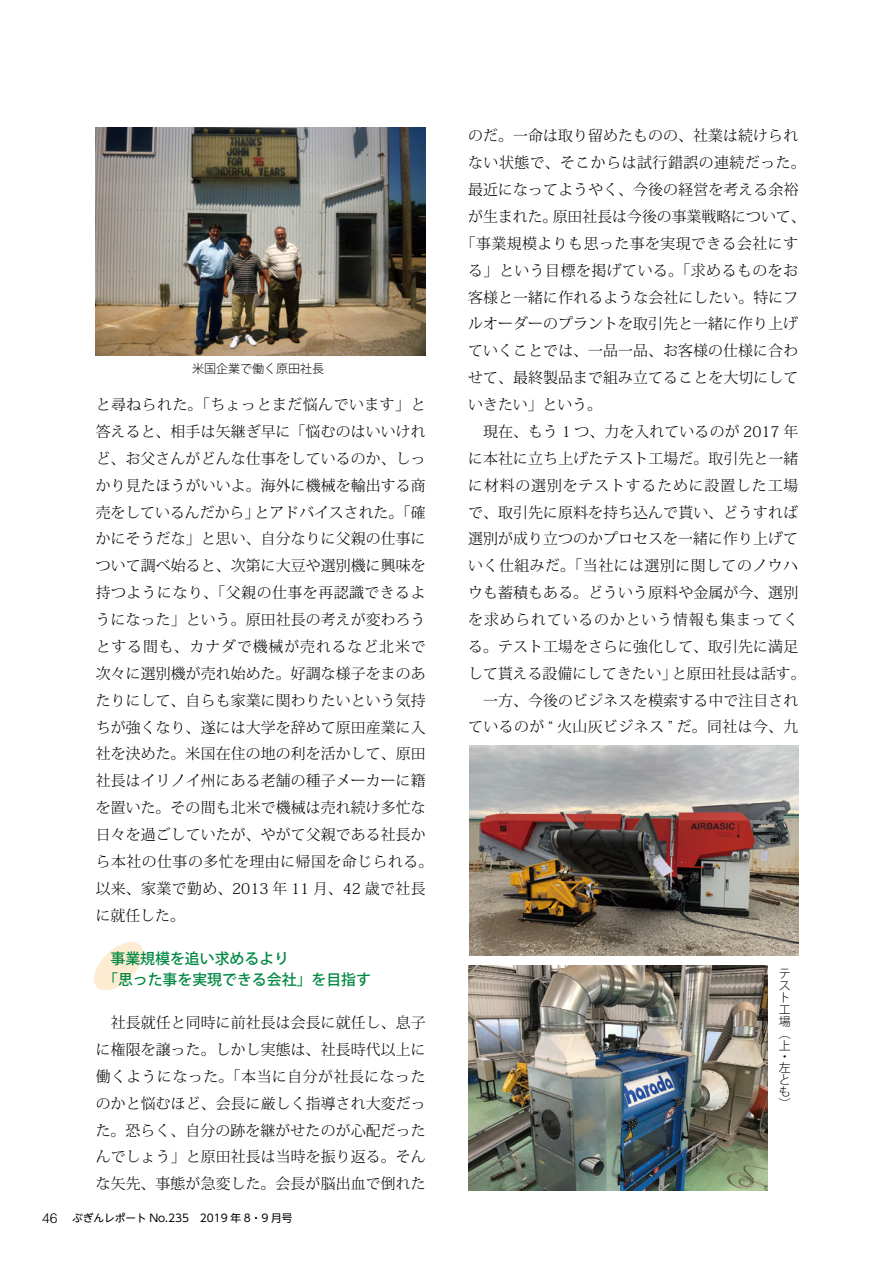
<style>
.page{position:relative;width:893px;height:1263px;background:#fff}
.page>*{position:absolute;margin:0;border:0;box-sizing:border-box;transform-origin:0 0}
.t1{font:300 14.85px/26.8px "Koz Min Pr 6 N";letter-spacing:.01em;color:#000}
.t2{font:300 14.85px "Koz Min Pr 6 N";letter-spacing:.035em;color:#000}
.t3{font:300 14.85px "Koz Min Pr 6 N";letter-spacing:.03em;color:#000}
.t4{font:300 14.85px "Koz Min Pr 6 N";letter-spacing:.06em;color:#000}
.t5{font:500 14.85px/21.3px "Koz Go Pr 6 N";color:#008842}
.t6{font:300 12px/11.9px "Koz Go Pr 6 N";color:#000}
.t7{font:10.65px "UD Shin Go NT Pro";color:#000}
.s1{font-family:"Helvetica LT Std";font-weight:300;font-size:13.8px}
</style>
<div class="page">
<svg style="left:94px;top:942px;width:50px;height:49px"></svg>
<img style="left:96px;top:128px;width:330px;height:228px">
<img style="left:469px;top:745px;width:330px;height:210px">
<img style="left:468px;top:966px;width:300px;height:224px">
<p class="t6" style="left:192px;top:363px;width:133px">米国企業で働く原田社長</p>
<p class="t1" style="left:96px;top:392px;width:339px">と尋ねられた。「ちょっとまだ悩んでいます」と答えると、相手は矢継ぎ早に「悩むのはいいけれど、お父さんがどんな仕事をしているのか、しっかり見たほうがいいよ。海外に機械を輸出する商売をしているんだから」とアドバイスされた。「確かにそうだな」と思い、自分なりに父親の仕事について調べ始ると、次第に大豆や選別機に興味を持つようになり、「父親の仕事を再認識できるようになった」という。原田社長の考えが変わろうとする間も、カナダで機械が売れるなど北米で次々に選別機が売れ始めた。好調な様子をまのあたりにして、自らも家業に関わりたいという気持ちが強くなり、遂には大学を辞めて原田産業に入社を決めた。米国在住の地の利を活かして、原田社長はイリノイ州にある老舗の種子メーカーに籍を置いた。その間も北米で機械は売れ続け多忙な日々を過ごしていたが、やがて父親である社長から本社の仕事の多忙を理由に帰国を命じられる。以来、家業で勤め、2013 年 11 月、42 歳で社長に就任した。</p>
<p class="t5" style="left:96px;top:948px;width:277px;text-indent:15px">事業規模を追い求めるより<br>　「思った事を実現できる会社」を目指す</p>
<p class="t1" style="left:96px;top:1009px;width:332px;text-align:justify">　社長就任と同時に前社長は会長に就任し、息子に権限を譲った。しかし実態は、社長時代以上に働くようになった。「本当に自分が社長になったのかと悩むほど、会長に厳しく指導され大変だった。恐らく、自分の跡を継がせたのが心配だったんでしょう」と原田社長は当時を振り返る。そんな矢先、事態が急変した。会長が脳出血で倒れた</p>
<p class="t7" style="left:42px;top:1210px;width:252px"><span class="s1">46</span> ぶぎんレポート No.235　2019 年 8・9 月号</p>
<p class="t1" style="left:468px;top:123px;width:331px">のだ。一命は取り留めたものの、社業は続けられ</p>
<p class="t2" style="left:468px;top:154px;width:339px">ない状態で、そこからは試行錯誤の連続だった。</p>
<p class="t1" style="left:468px;top:177px;width:332px">最近になってようやく、今後の経営を考える余裕</p>
<p class="t1" style="left:468px;top:203px;width:339px">が生まれた。原田社長は今後の事業戦略について、</p>
<p class="t3" style="left:461px;top:235px;width:339px">「事業規模よりも思った事を実現できる会社にす</p>
<p class="t2" style="left:468px;top:262px;width:331px">る」という目標を掲げている。「求めるものをお</p>
<p class="t1" style="left:468px;top:284px;width:332px">客様と一緒に作れるような会社にしたい。特にフ</p>
<p class="t1" style="left:468px;top:311px;width:331px">ルオーダーのプラントを取引先と一緒に作り上げ</p>
<p class="t1" style="left:468px;top:338px;width:331px">ていくことでは、一品一品、お客様の仕様に合わ</p>
<p class="t1" style="left:468px;top:365px;width:332px">せて、最終製品まで組み立てることを大切にして</p>
<p class="t1" style="left:468px;top:391px;width:135px">いきたい」という。</p>
<p class="t1" style="left:468px;top:418px;width:332px">　現在、もう 1 つ、力を入れているのが 2017 年</p>
<p class="t1" style="left:468px;top:445px;width:332px">に本社に立ち上げたテスト工場だ。取引先と一緒</p>
<p class="t4" style="left:468px;top:477px;width:332px">に材料の選別をテストするために設置した工場</p>
<p class="t1" style="left:468px;top:499px;width:331px">で、取引先に原料を持ち込んで貰い、どうすれば</p>
<p class="t1" style="left:468px;top:526px;width:331px">選別が成り立つのかプロセスを一緒に作り上げて</p>
<p class="t2" style="left:468px;top:557px;width:331px">いく仕組みだ。「当社には選別に関してのノウハ</p>
<p class="t1" style="left:468px;top:579px;width:331px">ウも蓄積もある。どういう原料や金属が今、選別</p>
<p class="t4" style="left:468px;top:611px;width:332px">を求められているのかという情報も集まってく</p>
<p class="t1" style="left:468px;top:633px;width:331px">る。テスト工場をさらに強化して、取引先に満足</p>
<p class="t1" style="left:468px;top:660px;width:339px">して貰える設備にしてきたい」と原田社長は話す。</p>
<p class="t1" style="left:468px;top:687px;width:332px">　一方、今後のビジネスを模索する中で注目され</p>
<p class="t3" style="left:468px;top:719px;width:331px">ているのが “ 火山灰ビジネス ” だ。同社は今、九</p>
<p class="t6" style="left:779px;top:968px;width:13px">テスト工場（上・左とも）</p>
</div>
